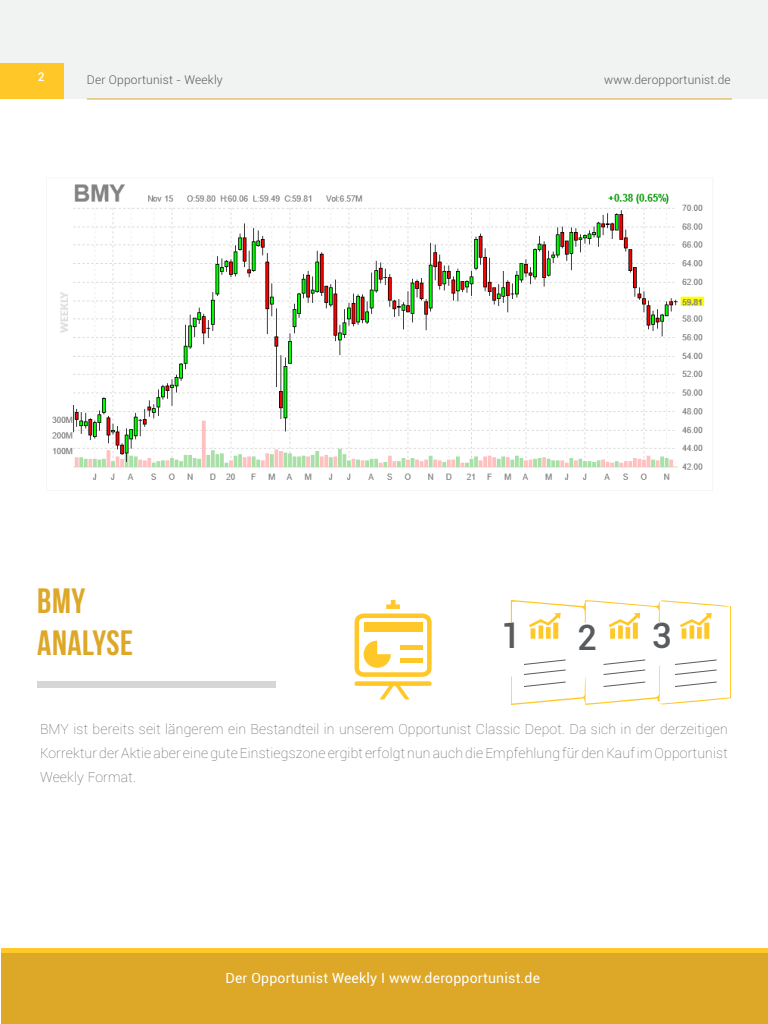
<style>
.page{position:relative;width:768px;height:1024px;background:#fff}
.page>*{position:absolute;margin:0;border:0;box-sizing:border-box;transform-origin:0 0}
.t1{font:700 35px/42px "Bebas Neue";letter-spacing:.015em;color:#dda727}
.t2{font:500 35px "Roboto";color:#595c5f}
.t3{font:100 14px/24px "Roboto";letter-spacing:.015em;color:#595c5f;text-align:justify}
.t4{font:14px "Roboto";letter-spacing:.015em;color:#fff}
.t5{font:300 12px "Roboto";letter-spacing:.015em;color:#595c5f}
.t6{font:500 12px "Roboto";color:#fff}
</style>
<div class="page">
<div style="left:1px;top:1px;width:767px;height:98px;background:#f1f2f2"></div>
<div style="left:1px;top:64px;width:63px;height:35px;background:#ffc828"></div>
<hr style="left:87px;top:99px;width:645px;height:1px;background:#dda727">
<div style="left:1px;top:952px;width:767px;height:72px;background:#dda727"></div>
<hr style="left:1px;top:948px;width:767px;height:4px;background:#ffc828">
<div style="left:37px;top:682px;width:238px;height:6px;background:#d4d6d8"></div>
<svg style="left:355px;top:600px;width:77px;height:99px"></svg>
<div style="left:364px;top:623px;width:59px;height:9px;background:#ffc828"></div>
<div style="left:400px;top:645px;width:23px;height:5px;background:#ffc828"></div>
<svg style="left:511px;top:600px;width:219px;height:39px"></svg>
<svg style="left:511px;top:659px;width:220px;height:46px"></svg>
<hr style="left:730px;top:606px;width:1px;height:92px;background:#ffc828">
<img style="left:46px;top:178px;width:659px;height:312px">
<p class="t6" style="left:38px;top:70px;width:8px">2</p>
<p class="t5" style="left:87px;top:75px;width:137px">Der Opportunist - Weekly</p>
<p class="t5" style="left:604px;top:75px;width:128px">www.deropportunist.de</p>
<h1 class="t1" style="left:37px;top:580px;width:97px">BMY<br>ANALYSE</h1>
<h1 class="t2" style="left:501px;top:615px;width:21px">1</h1>
<h1 class="t2" style="left:577px;top:618px;width:21px">2</h1>
<h1 class="t2" style="left:652px;top:615px;width:21px">3</h1>
<p class="t3" style="left:40px;top:718px;width:689px">BMY ist bereits seit längerem ein Bestandteil in unserem Opportunist Classic Depot. Da sich in der derzeitigen Korrektur der Aktie aber eine gute Einstiegszone ergibt erfolgt nun auch die Empfehlung für den Kauf im Opportunist Weekly Format.</p>
<p class="t4" style="left:225px;top:972px;width:316px">Der Opportunist Weekly I www.deropportunist.de</p>
</div>
